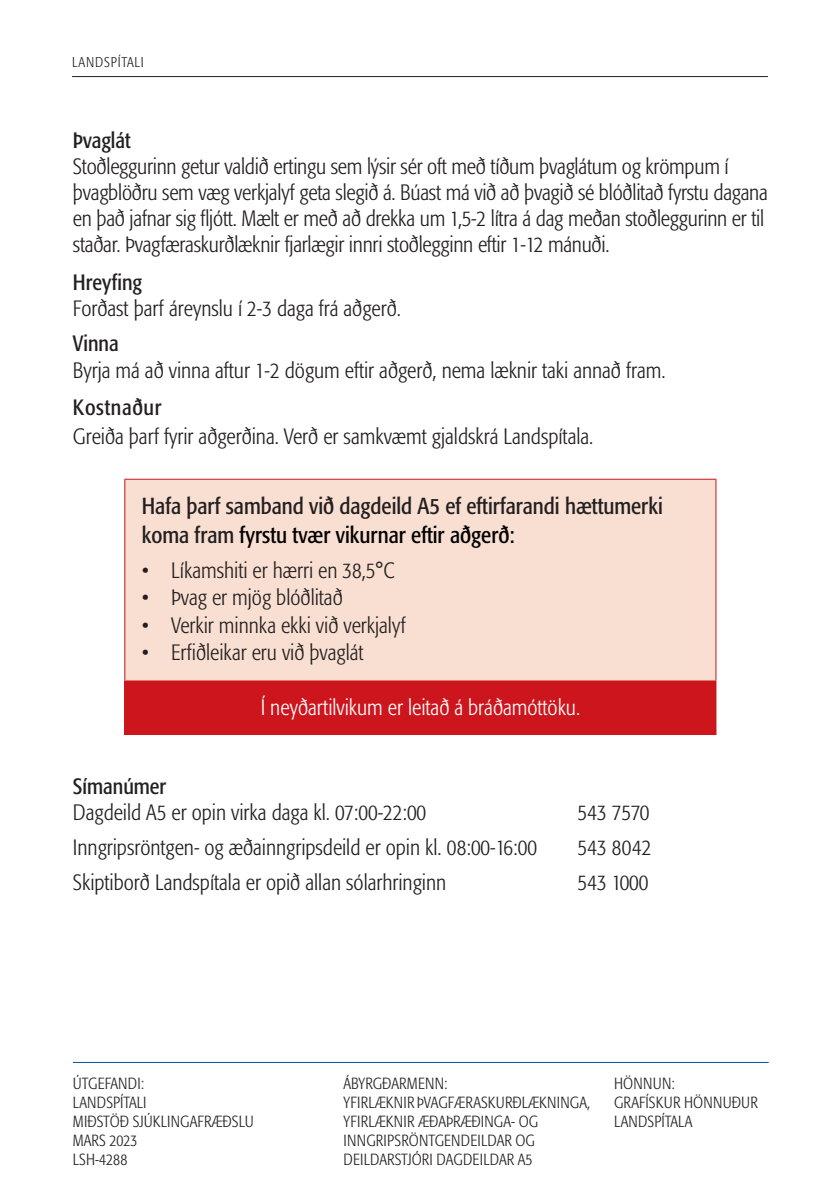
<style>
.page{position:relative;width:840px;height:1191px;background:#fff}
.page>*{position:absolute;margin:0;border:0;box-sizing:border-box;transform-origin:0 0}
.Milli_millifyrirsagn{font:condensed 23px/29px "Formata";color:#231f20}
.Meginmál_formata_lig{font:300 condensed 22px/26.2px "Formata";color:#231f20}
.Milli_millifyrirsagn-2{font:300 condensed 22px "Formata";color:#231f20}
.Meginmál_formata_lig-2{font:300 condensed 22px "Formata";color:#fff}
.Milli_millifyrirsagn-3{font:condensed 22px "Formata";color:#231f20}
.Millifyrirsagnir{font:condensed 22px "Formata";letter-spacing:.03em;color:#231f20}
.Kreditlisti{font:300 condensed 16px/19px "Formata";letter-spacing:.01em;color:#231f20}
.t1{font:300 condensed 14px "Formata";letter-spacing:.05em;color:#231f20}
.s1{color:#000}
</style>
<div class="page">
<hr style="left:72px;top:76px;width:695px;height:1px;background:#231f20">
<hr style="left:73px;top:1062px;width:695px;height:1px;background:#01529b">
<div style="left:125px;top:479px;width:590px;height:202px;background:#f9dfd2"></div>
<div style="left:125px;top:681px;width:590px;height:53px;background:#cd151d"></div>
<hr style="left:124px;top:479px;width:592px;height:1px;background:#cd151d">
<hr style="left:124px;top:480px;width:1px;height:200px;background:#cd151d">
<hr style="left:715px;top:480px;width:1px;height:200px;background:#cd151d">
<hr style="left:124px;top:680px;width:592px;height:1px;background:#cd151d">
<hr style="left:124px;top:681px;width:1px;height:53px;background:#cd151d">
<hr style="left:715px;top:681px;width:1px;height:53px;background:#cd151d">
<hr style="left:124px;top:734px;width:592px;height:1px;background:#cd151d">
<p class="t1" style="left:72px;top:54px;width:73px">LANDSPÍTALI</p>
<p class="Milli_millifyrirsagn-3" style="left:73px;top:127px;width:59px">Þvaglát</p>
<p class="Meginmál_formata_lig" style="left:73px;top:153px;width:696px">Stoðleggurinn getur valdið ertingu sem lýsir sér oft með tíðum þvaglátum og krömpum í þvagblöðru sem væg verkjalyf geta slegið á. Búast má við að þvagið sé blóðlitað fyrstu dagana en það jafnar sig fljótt. Mælt er með að drekka um 1,5-2 lítra á dag meðan stoðleggurinn er til staðar. Þvagfæraskurðlæknir fjarlægir innri stoðlegginn eftir 1-12 mánuði.</p>
<p class="Milli_millifyrirsagn-3" style="left:73px;top:269px;width:71px">Hreyfing</p>
<p class="Meginmál_formata_lig" style="left:73px;top:296px;width:329px">Forðast þarf áreynslu í 2-3 daga frá aðgerð.</p>
<p class="Milli_millifyrirsagn-3" style="left:73px;top:330px;width:47px">Vinna</p>
<p class="Meginmál_formata_lig" style="left:73px;top:357px;width:593px">Byrja má að vinna aftur 1-2 dögum eftir aðgerð, nema læknir taki annað fram.</p>
<p class="Millifyrirsagnir" style="left:73px;top:394px;width:90px">Kostnaður</p>
<p class="Milli_millifyrirsagn-2" style="left:73px;top:424px;width:521px">Greiða þarf fyrir aðgerðina. Verð er samkvæmt gjaldskrá Landspítala.</p>
<p class="Milli_millifyrirsagn" style="left:142px;top:491px;width:522px">Hafa þarf samband við dagdeild A5 ef eftirfarandi hættumerki koma fram <span class="s1">fyrstu tvær vikurnar eftir aðgerð:</span></p>
<p class="Meginmál_formata_lig" style="left:142px;top:557px;width:254px">• Líkamshiti er hærri en 38,5°C</p>
<p class="Meginmál_formata_lig" style="left:142px;top:585px;width:202px">• Þvag er mjög blóðlitað</p>
<p class="Meginmál_formata_lig" style="left:142px;top:612px;width:265px">• Verkir minnka ekki við verkjalyf</p>
<p class="Meginmál_formata_lig" style="left:142px;top:639px;width:223px">• Erfiðleikar eru við þvaglát</p>
<p class="Meginmál_formata_lig-2" style="left:260px;top:694px;width:321px">Í neyðartilvikum er leitað á bráðamóttöku.</p>
<p class="Milli_millifyrirsagn-3" style="left:73px;top:773px;width:95px">Símanúmer</p>
<p class="Meginmál_formata_lig" style="left:73px;top:799px;width:354px">Dagdeild A5 er opin virka daga kl. 07:00-22:00</p>
<p class="Meginmál_formata_lig" style="left:577px;top:799px;width:73px">543 7570</p>
<p class="Meginmál_formata_lig" style="left:73px;top:834px;width:465px">Inngripsröntgen- og æðainngripsdeild er opin kl. 08:00-16:00</p>
<p class="Meginmál_formata_lig" style="left:577px;top:834px;width:75px">543 8042</p>
<p class="Meginmál_formata_lig" style="left:73px;top:869px;width:374px">Skiptiborð Landspítala er opið allan sólarhringinn</p>
<p class="Meginmál_formata_lig" style="left:577px;top:869px;width:72px">543 1000</p>
<p class="Kreditlisti" style="left:73px;top:1073px;width:72px">ÚTGEFANDI:</p>
<p class="Kreditlisti" style="left:73px;top:1092px;width:182px">LANDSPÍTALI<br>MIÐSTÖÐ SJÚKLINGAFRÆÐSLU</p>
<p class="Kreditlisti" style="left:73px;top:1130px;width:66px">MARS 2023</p>
<p class="Kreditlisti" style="left:73px;top:1149px;width:56px">LSH-4288</p>
<p class="Kreditlisti" style="left:343px;top:1073px;width:105px">ÁBYRGÐARMENN:</p>
<p class="Kreditlisti" style="left:343px;top:1092px;width:248px">YFIRLÆKNIR ÞVAGFÆRASKURÐLÆKNINGA,<br>YFIRLÆKNIR ÆÐAÞRÆÐINGA- OG<br>INNGRIPSRÖNTGENDEILDAR OG<br>DEILDARSTJÓRI DAGDEILDAR A5</p>
<p class="Kreditlisti" style="left:613px;top:1073px;width:62px">HÖNNUN:</p>
<p class="Kreditlisti" style="left:613px;top:1092px;width:145px">GRAFÍSKUR HÖNNUÐUR<br>LANDSPÍTALA</p>
</div>
